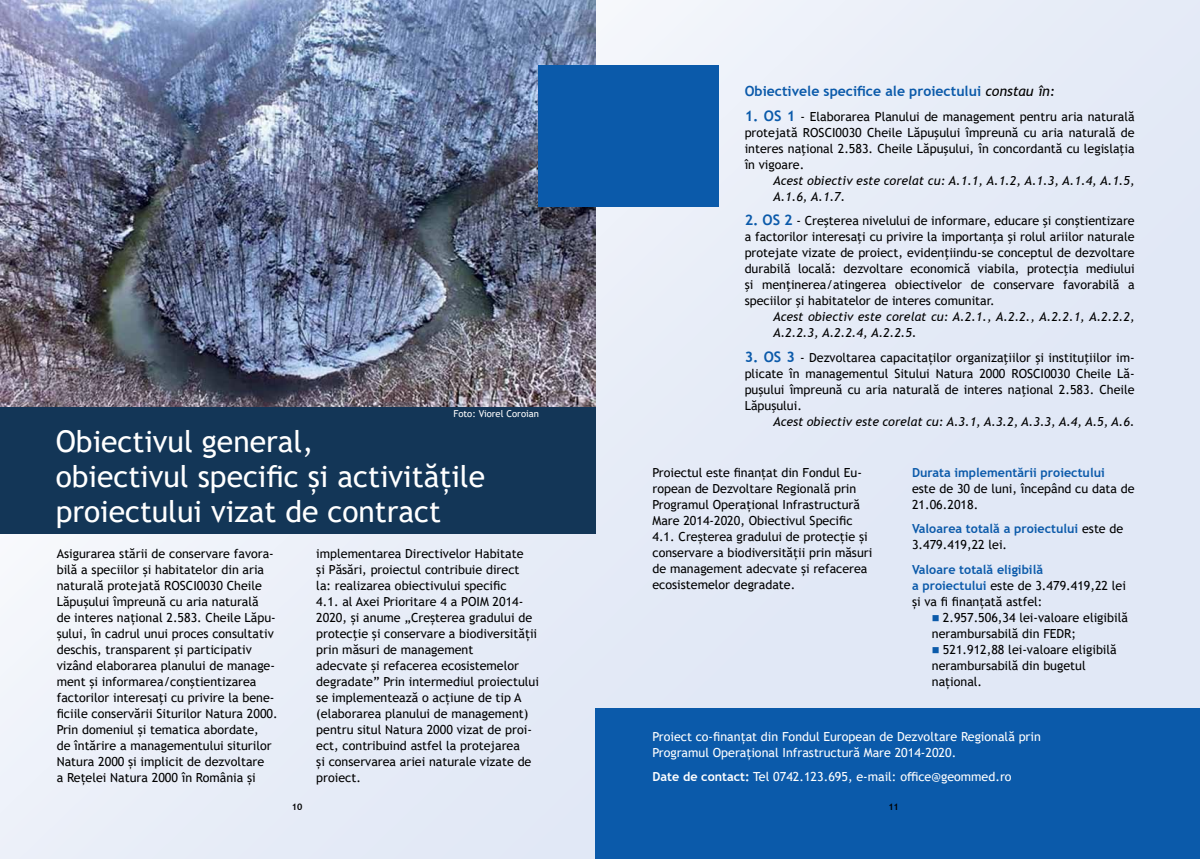
<style>
.page{position:relative;width:1200px;height:859px;background:#fff}
.page>*{position:absolute;margin:0;border:0;box-sizing:border-box;transform-origin:0 0}
.t1{font:30px/35px "Trebuchet MS";color:#fff}
.t2{font:700 14px "Trebuchet MS";color:#0b5aaa}
.t3{font:12.5px/16px "Trebuchet MS";color:#000}
.t4{font:italic 12.5px/16px "Trebuchet MS";color:#000}
.t5{font:12.5px/16px "Trebuchet MS";color:#fff}
.t6{font:700 12.5px/16px "Trebuchet MS";color:#0b5aaa}
.t7{font:9.5px "Trebuchet MS";color:#fff}
.t8{font:700 9px "Trebuchet MS";color:#000}
.s1{font-weight:400;font-style:italic;color:#000}
.s2{font-weight:700;font-size:14.5px;color:#0b5aaa}
.s3{font-weight:400;color:#000}
.s4{font-weight:700;color:#0b5aaa}
.s5{color:#0b5aaa}
.s6{font-weight:700}
</style>
<div class="page">
<div style="left:0;top:0;width:1199px;height:859px;background:#e1e8f6"></div>
<img style="left:0;top:0;width:595px;height:407px">
<div style="left:0;top:407px;width:595px;height:126px;background:#133657"></div>
<div style="left:538px;top:65px;width:180px;height:142px;background:#0b5aaa"></div>
<div style="left:595px;top:709px;width:604px;height:150px;background:#0b5aaa"></div>
<p class="t7" style="left:453px;top:407px;width:87px">Foto: Viorel Coroian</p>
<h1 class="t1" style="left:56px;top:424px;width:431px">Obiectivul general,<br>obiectivul specific și activitățile proiectului vizat de contract</h1>
<p class="t3" style="left:57px;top:545px;width:222px">Asigurarea stării de conservare favora&shy;bilă a speciilor și habitatelor din aria naturală protejată ROSCI0030 Cheile Lăpușului împreună cu aria naturală<br>de interes național 2.583. Cheile Lăpu&shy;șului, în cadrul unui proces consultativ deschis, transparent și participativ vizând elaborarea planului de manage&shy;ment și informarea/conştientizarea factorilor interesaţi cu privire la bene&shy;ficiile conservării Siturilor Natura 2000.<br>Prin domeniul și tematica abordate,<br>de întărire a managementului siturilor Natura 2000 și implicit de dezvoltare<br>a Rețelei Natura 2000 în România și</p>
<p class="t3" style="left:316px;top:545px;width:224px">implementarea Directivelor Habitate<br>și Păsări, proiectul contribuie direct<br>la: realizarea obiectivului specific<br>4.1. al Axei Prioritare 4 a POIM 2014- 2020, și anume „Creșterea gradului de protecţie și conservare a biodiversității prin măsuri de management<br>adecvate și refacerea ecosistemelor degradate” Prin intermediul proiectului se implementează o acțiune de tip A (elaborarea planului de management) pentru situl Natura 2000 vizat de proi&shy;ect, contribuind astfel la protejarea<br>și conservarea ariei naturale vizate de proiect.</p>
<p class="t2" style="left:744px;top:82px;width:312px">Obiectivele specifice ale proiectului <span class="s1">constau în:</span></p>
<p class="t3" style="left:744px;top:108px;width:391px;text-align:justify"><span class="s2">1. OS 1</span> - Elaborarea Planului de management pentru aria naturală protejată ROSCI0030 Cheile Lăpuşului împreună cu aria naturală de interes naţional 2.583. Cheile Lăpuşului, în concordantă cu legislaţia în vigoare.</p>
<p class="t4" style="left:772px;top:172px;width:363px">Acest obiectiv este corelat cu: A.1.1, A.1.2, A.1.3, A.1.4, A.1.5,<br>A.1.6, A.1.7.</p>
<p class="t3" style="left:744px;top:213px;width:391px;text-align:justify"><span class="s2">2. OS 2</span> - Creşterea nivelului de informare, educare şi conştientizare a factorilor interesaţi cu privire la importanţa şi rolul ariilor naturale protejate vizate de proiect, evidenţiindu- se conceptul de dezvoltare durabilă locală: dezvoltare economică viabila, protecţia mediului şi menţinerea/atingerea obiectivelor de conservare favorabilă a speciilor şi habitatelor de interes comunitar.</p>
<p class="t4" style="left:772px;top:309px;width:363px">Acest obiectiv este corelat cu: A.2.1., A.2.2., A.2.2.1, A.2.2.2,<br>A.2.2.3, A.2.2.4, A.2.2.5.</p>
<p class="t3" style="left:744px;top:349px;width:391px;text-align:justify"><span class="s2">3. OS 3</span> - Dezvoltarea capacitaților organizaţiilor şi instituţiilor im&shy;plicate în managementul Sitului Natura 2000 ROSCI0030 Cheile Lă&shy;puşului împreună cu aria naturală de interes naţional 2.583. Cheile Lăpuşului.</p>
<p class="t4" style="left:772px;top:413px;width:363px">Acest obiectiv este corelat cu: A.3.1, A.3.2, A.3.3, A.4, A.5, A.6.</p>
<p class="t3" style="left:652px;top:464px;width:221px">Proiectul este finanțat din Fondul Eu&shy;ropean de Dezvoltare Regională prin Programul Operațional Infrastructură Mare 2014-2020, Obiectivul Specific 4.1. Creșterea gradului de protecție și conservare a biodiversității prin măsuri de management adecvate și refacerea ecosistemelor degradate.</p>
<p class="t6" style="left:911px;top:464px;width:194px">Durata implementării proiectului</p>
<p class="t3" style="left:911px;top:480px;width:224px">este de 30 de luni, începând cu data de<br>21.06.2018.</p>
<p class="t6" style="left:911px;top:521px;width:213px">Valoarea totală a proiectului <span class="s3">este de<br>3.479.419,22 lei.</span></p>
<p class="t3" style="left:911px;top:561px;width:215px"><span class="s4">Valoare totală eligibilă<br>a proiectului</span> este de 3.479.419,22 lei și va fi finanțată astfel:</p>
<p class="t3" style="left:931px;top:609px;width:197px"><span class="s5">■</span> 2.957.506,34 lei-valoare eligibilă nerambursabilă din FEDR;</p>
<p class="t3" style="left:931px;top:641px;width:186px"><span class="s5">■</span> 521.912,88 lei-valoare eligibilă nerambursabilă din bugetul național.</p>
<p class="t5" style="left:652px;top:728px;width:390px">Proiect co-finanțat din Fondul European de Dezvoltare Regională prin<br>Programul Operațional Infrastructură Mare 2014-2020.</p>
<p class="t5" style="left:652px;top:769px;width:360px"><span class="s6">Date de contact:</span> Tel 0742.123.695, e- mail: office@geommed.ro</p>
<p class="t8" style="left:292px;top:801px;width:12px">10</p>
<p class="t8" style="left:888px;top:801px;width:12px">11</p>
</div>
